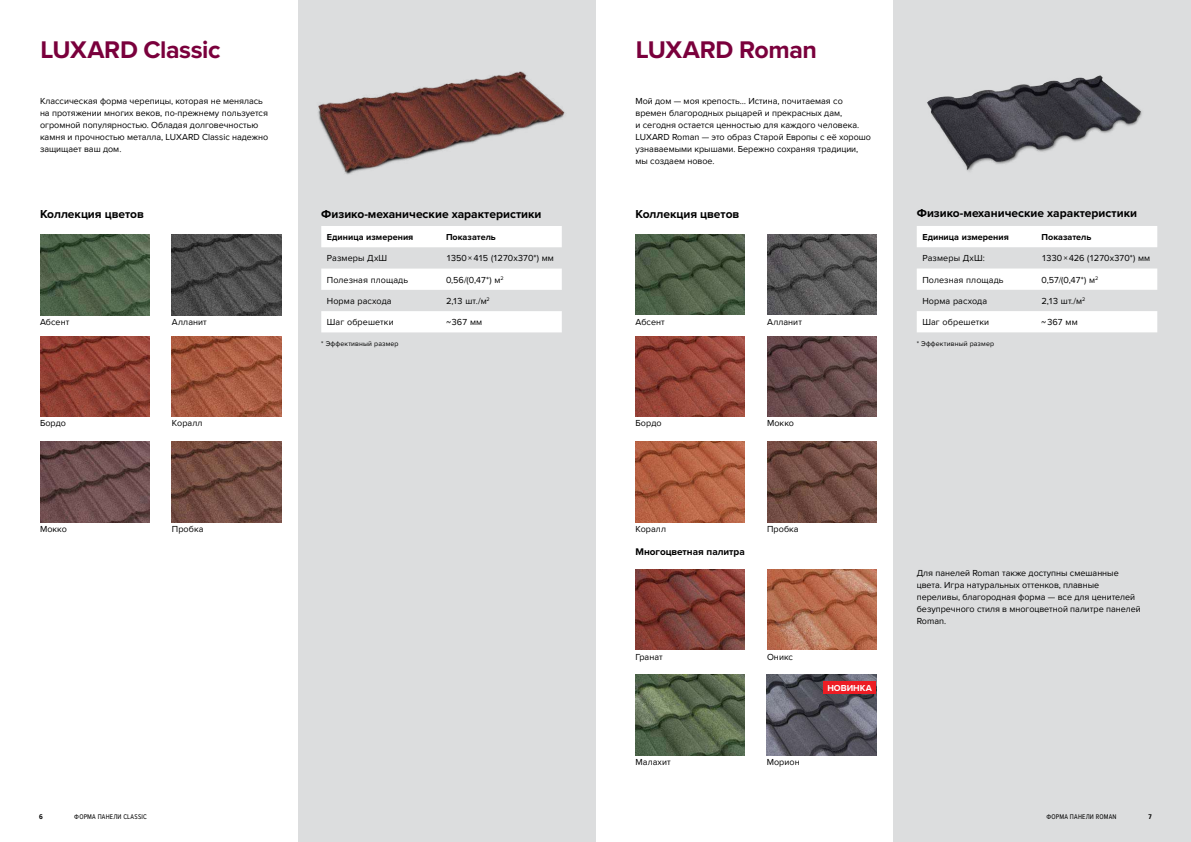
<style>
.page{position:relative;width:1191px;height:842px;background:#fff}
.page>*{position:absolute;margin:0;border:0;box-sizing:border-box;transform-origin:0 0}
.t1{font:700 25px "Proxima Nova";letter-spacing:-.02em;color:#7a003c}
.t2{font:700 12px "Proxima Nova";color:#000}
.t3{font:700 10px "Proxima Nova";letter-spacing:-.005em;color:#000}
.t4{font:9px/12px "Proxima Nova";color:#000}
.t5{font:700 9px "Proxima Nova";letter-spacing:.005em;color:#000}
.t6{font:700 9px "Proxima Nova";color:#fff}
.t7{font:7px "Proxima Nova";letter-spacing:.02em;color:#000}
.t8{font:7px "Proxima Nova Cond";letter-spacing:.025em;color:#000}
.t9{font:700 7px "Proxima Nova Cond";color:#000}
</style>
<div class="page">
<div style="left:298px;top:0;width:297px;height:842px;background:#dcddde"></div>
<div style="left:893px;top:0;width:298px;height:842px;background:#dcddde"></div>
<img style="left:318px;top:71px;width:247px;height:104px">
<img style="left:927px;top:75px;width:215px;height:97px">
<svg style="left:917px;top:226px;width:240px;height:106px"></svg>
<svg style="left:321px;top:226px;width:241px;height:106px"></svg>
<img style="left:635px;top:235px;width:110px;height:80px">
<img style="left:40px;top:235px;width:110px;height:80px">
<img style="left:635px;top:442px;width:110px;height:80px">
<img style="left:40px;top:442px;width:110px;height:81px">
<img style="left:767px;top:442px;width:109px;height:80px">
<img style="left:635px;top:569px;width:110px;height:81px">
<img style="left:172px;top:336px;width:110px;height:81px">
<img style="left:767px;top:569px;width:109px;height:81px">
<img style="left:635px;top:336px;width:110px;height:80px">
<img style="left:40px;top:336px;width:110px;height:81px">
<img style="left:767px;top:336px;width:109px;height:80px">
<img style="left:767px;top:235px;width:109px;height:80px">
<img style="left:172px;top:235px;width:110px;height:80px">
<img style="left:635px;top:675px;width:110px;height:80px">
<img style="left:766px;top:675px;width:110px;height:80px">
<img style="left:172px;top:442px;width:110px;height:81px">
<div style="left:823px;top:681px;width:53px;height:13px;background:#ed1d24"></div>
<h1 class="t1" style="left:40px;top:35px;width:182px">LUXARD Classic</h1>
<p class="t4" style="left:40px;top:95px;width:230px">Классическая форма черепицы, которая не менялась на протяжении многих веков, по-прежнему пользуется огромной популярностью. Обладая долговечностью камня и прочностью металла, LUXARD Classic надежно защищает ваш дом.</p>
<p class="t4" style="left:635px;top:96px;width:237px">Мой дом — моя крепость… Истина, почитаемая со времен благородных рыцарей и прекрасных дам,<br>и сегодня остается ценностью для каждого человека.<br>LUXARD Roman — это образ Старой Европы с её хорошо узнаваемыми крышами. Бережно сохраняя традиции, мы создаем новое.</p>
<h1 class="t1" style="left:636px;top:35px;width:183px">LUXARD Roman</h1>
<h2 class="t2" style="left:916px;top:206px;width:222px">Физико-механические характеристики</h2>
<p class="t5" style="left:922px;top:232px;width:88px">Единица измерения</p>
<p class="t5" style="left:1041px;top:232px;width:51px">Показатель</p>
<p class="t4" style="left:922px;top:253px;width:64px">Размеры ДхШ:</p>
<p class="t4" style="left:1041px;top:253px;width:110px">1330 × 426 (1270х370*) мм</p>
<p class="t4" style="left:922px;top:274px;width:83px">Полезная площадь</p>
<p class="t4" style="left:1041px;top:274px;width:58px">0,57/(0,47*) м<sup>2</sup></p>
<p class="t4" style="left:922px;top:295px;width:66px">Норма расхода</p>
<p class="t4" style="left:1041px;top:295px;width:45px">2,13 шт./м<sup>2</sup></p>
<p class="t4" style="left:922px;top:316px;width:68px">Шаг обрешетки</p>
<p class="t4" style="left:1047px;top:316px;width:32px">367 мм</p>
<p class="t7" style="left:916px;top:339px;width:79px">* Эффективный размер</p>
<h2 class="t2" style="left:40px;top:206px;width:105px">Коллекция цветов</h2>
<h2 class="t2" style="left:635px;top:206px;width:105px">Коллекция цветов</h2>
<h2 class="t2" style="left:321px;top:206px;width:222px">Физико-механические характеристики</h2>
<p class="t5" style="left:327px;top:232px;width:88px">Единица измерения</p>
<p class="t5" style="left:446px;top:232px;width:51px">Показатель</p>
<p class="t4" style="left:327px;top:253px;width:62px">Размеры ДхШ</p>
<p class="t4" style="left:446px;top:253px;width:109px">1350 × 415 (1270х370*) мм</p>
<p class="t4" style="left:327px;top:274px;width:83px">Полезная площадь</p>
<p class="t4" style="left:446px;top:274px;width:59px">0,56/(0,47*) м<sup>2</sup></p>
<p class="t4" style="left:327px;top:295px;width:66px">Норма расхода</p>
<p class="t4" style="left:446px;top:295px;width:45px">2,13 шт./м<sup>2</sup></p>
<p class="t4" style="left:327px;top:316px;width:68px">Шаг обрешетки</p>
<p class="t4" style="left:451px;top:316px;width:32px">367 мм</p>
<p class="t7" style="left:321px;top:339px;width:79px">* Эффективный размер</p>
<p class="t4" style="left:40px;top:316px;width:31px">Абсент</p>
<p class="t4" style="left:635px;top:316px;width:31px">Абсент</p>
<p class="t4" style="left:172px;top:316px;width:36px">Алланит</p>
<p class="t4" style="left:767px;top:316px;width:36px">Алланит</p>
<p class="t4" style="left:446px;top:318px;width:6px">~</p>
<p class="t4" style="left:1041px;top:318px;width:6px">~</p>
<p class="t4" style="left:40px;top:418px;width:28px">Бордо</p>
<p class="t4" style="left:635px;top:418px;width:28px">Бордо</p>
<p class="t4" style="left:172px;top:418px;width:32px">Коралл</p>
<p class="t4" style="left:767px;top:418px;width:28px">Мокко</p>
<p class="t4" style="left:172px;top:524px;width:33px">Пробка</p>
<p class="t4" style="left:40px;top:524px;width:28px">Мокко</p>
<p class="t4" style="left:635px;top:524px;width:32px">Коралл</p>
<p class="t3" style="left:635px;top:546px;width:111px">Многоцветная палитра</p>
<p class="t4" style="left:767px;top:524px;width:33px">Пробка</p>
<p class="t4" style="left:635px;top:651px;width:29px">Гранат</p>
<p class="t4" style="left:767px;top:651px;width:28px">Оникс</p>
<p class="t4" style="left:635px;top:756px;width:37px">Малахит</p>
<p class="t4" style="left:766px;top:756px;width:35px">Морион</p>
<p class="t6" style="left:827px;top:682px;width:46px">НОВИНКА</p>
<p class="t4" style="left:916px;top:568px;width:225px">Для панелей Roman также доступны смешанные цвета. Игра натуральных оттенков, плавные переливы, благородная форма — все для ценителей безупречного стиля в многоцветной палитре панелей Roman.</p>
<p class="t9" style="left:39px;top:813px;width:5px">6</p>
<p class="t9" style="left:1148px;top:813px;width:5px">7</p>
<p class="t8" style="left:74px;top:813px;width:11px">ФОРМА</p>
<p class="t8" style="left:98px;top:813px;width:5px">ПАНЕЛИ</p>
<p class="t8" style="left:123px;top:813px;width:25px">CLASSIC</p>
<p class="t8" style="left:1046px;top:813px;width:11px">ФОРМА</p>
<p class="t8" style="left:1070px;top:813px;width:5px">ПАНЕЛИ</p>
<p class="t8" style="left:1095px;top:813px;width:22px">ROMAN</p>
</div>
